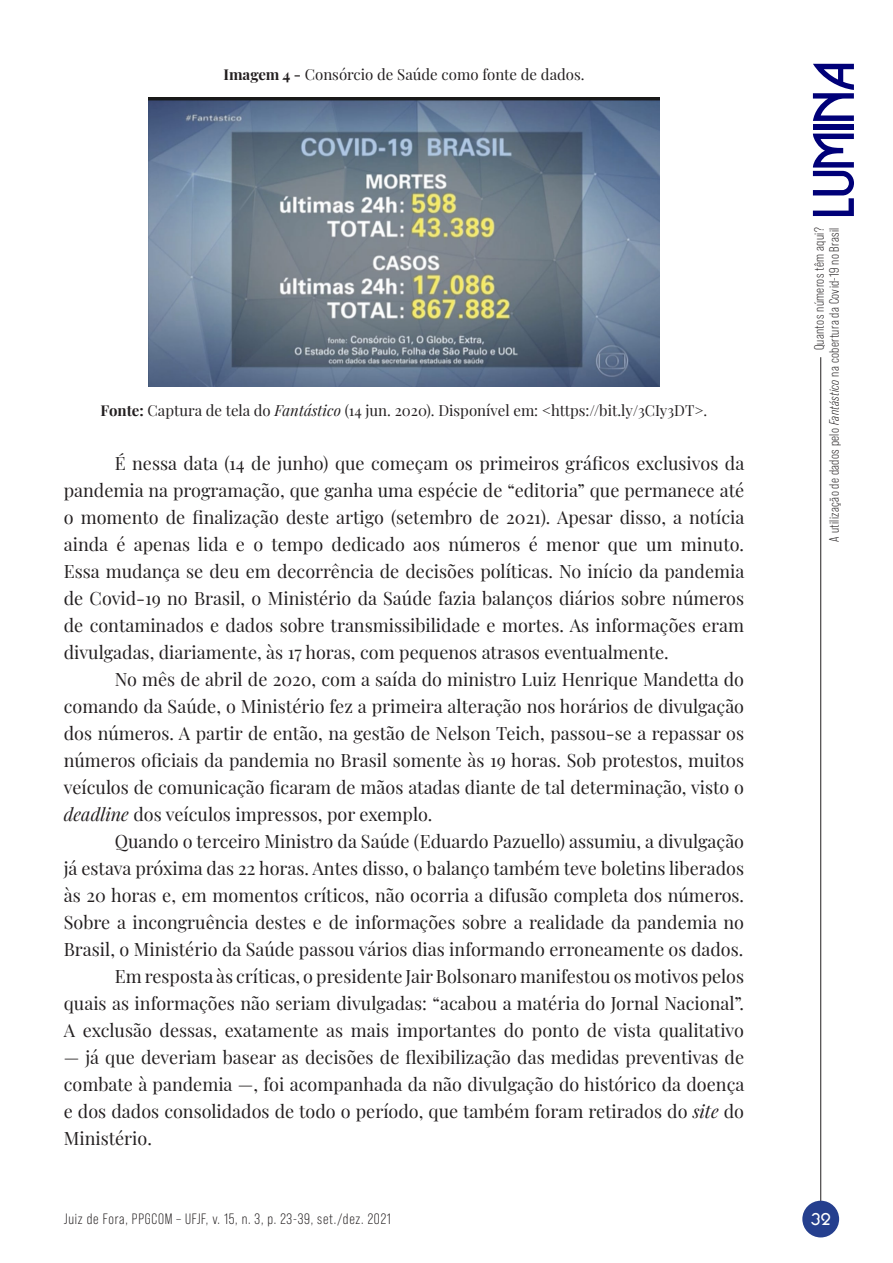
<style>
.page{position:relative;width:893px;height:1263px;background:#fff}
.page>*{position:absolute;margin:0;border:0;box-sizing:border-box;transform-origin:0 0}
.t1{font:18px/27px "Playfair Display";color:#231f20;text-align:justify}
.t2{font:16.5px "Businko";color:#fff}
.Legenda_da_Foto_Tabe{font:15px "Playfair Display";color:#231f20}
.t3{font:15px "Bebas Neue Pro";letter-spacing:.05em;color:#231f20}
.t4{font:13.5px/15px "Bebas Neue Pro";letter-spacing:.025em;color:#231f20;text-align:right}
.s1{font-weight:700}
.s2{font-style:italic}
</style>
<div class="page">
<hr style="left:820px;top:357px;width:1px;height:872px;background:#231f20">
<div style="left:802px;top:1201px;width:37px;height:36px;background:#253f8e;border-radius:50%"></div>
<svg style="left:813px;top:134px;width:41px;height:82px"></svg>
<div style="left:813px;top:124px;width:41px;height:6px;background:#000078"></div>
<svg style="left:813px;top:64px;width:41px;height:57px"></svg>
<img style="left:149px;top:97px;width:510px;height:290px">
<p class="Legenda_da_Foto_Tabe" style="left:223px;top:63px;width:363px"><span class="s1">Imagem 4 -</span> Consórcio de Saúde como fonte de dados.</p>
<p class="Legenda_da_Foto_Tabe" style="left:101px;top:399px;width:608px"><span class="s1">Fonte:</span> Captura de tela do <span class="s2">Fantástico</span> (14 jun. 2020). Disponível em: &lt;https://bit.ly/3CIy3DT&gt;.</p>
<p class="t1" style="left:64px;top:448px;width:682px;text-indent:51px">É nessa data (14 de junho) que começam os primeiros gráficos exclusivos da pandemia na programação, que ganha uma espécie de “editoria” que permanece até o momento de finalização deste artigo (setembro de 2021). Apesar disso, a notícia ainda é apenas lida e o tempo dedicado aos números é menor que um minuto.<br>Essa mudança se deu em decorrência de decisões políticas. No início da pandemia de Covid-19 no Brasil, o Ministério da Saúde fazia balanços diários sobre números de contaminados e dados sobre transmissibilidade e mortes. As informações eram divulgadas, diariamente, às 17 horas, com pequenos atrasos eventualmente.</p>
<p class="t1" style="left:64px;top:664px;width:682px;text-indent:51px">No mês de abril de 2020, com a saída do ministro Luiz Henrique Mandetta do comando da Saúde, o Ministério fez a primeira alteração nos horários de divulgação dos números. A partir de então, na gestão de Nelson Teich, passou-se a repassar os números oficiais da pandemia no Brasil somente às 19 horas. Sob protestos, muitos veículos de comunicação ficaram de mãos atadas diante de tal determinação, visto o <span class="s2">deadline</span> dos veículos impressos, por exemplo.</p>
<p class="t1" style="left:64px;top:826px;width:682px;text-indent:51px">Quando o terceiro Ministro da Saúde (Eduardo Pazuello) assumiu, a divulgação já estava próxima das 22 horas. Antes disso, o balanço também teve boletins liberados às 20 horas e, em momentos críticos, não ocorria a difusão completa dos números.<br>Sobre a incongruência destes e de informações sobre a realidade da pandemia no Brasil, o Ministério da Saúde passou vários dias informando erroneamente os dados.</p>
<p class="t1" style="left:64px;top:961px;width:682px;text-indent:51px">Em resposta às críticas, o presidente Jair Bolsonaro manifestou os motivos pelos quais as informações não seriam divulgadas: “acabou a matéria do Jornal Nacional”.<br>A exclusão dessas, exatamente as mais importantes do ponto de vista qualitativo</p>
<p class="t1" style="left:64px;top:1042px;width:682px">— já que deveriam basear as decisões de flexibilização das medidas preventivas de combate à pandemia —, foi acompanhada da não divulgação do histórico da doença e dos dados consolidados de todo o período, que também foram retirados do <span class="s2">site</span> do Ministério.</p>
<p class="t4" style="left:812px;top:541px;width:316px;rotate:-90deg">Quantos números têm aqui?<br>A utilização de dados pelo <span class="s2">Fantástico</span> na cobertura da Covid-19 no Brasil</p>
<p class="t3" style="left:64px;top:1210px;width:329px">Juiz de Fora, PPGCOM – UFJF, v. 15, n. 3, p. 23-39, set./dez. 2021</p>
<p class="t2" style="left:811px;top:1209px;width:21px">32</p>
</div>
